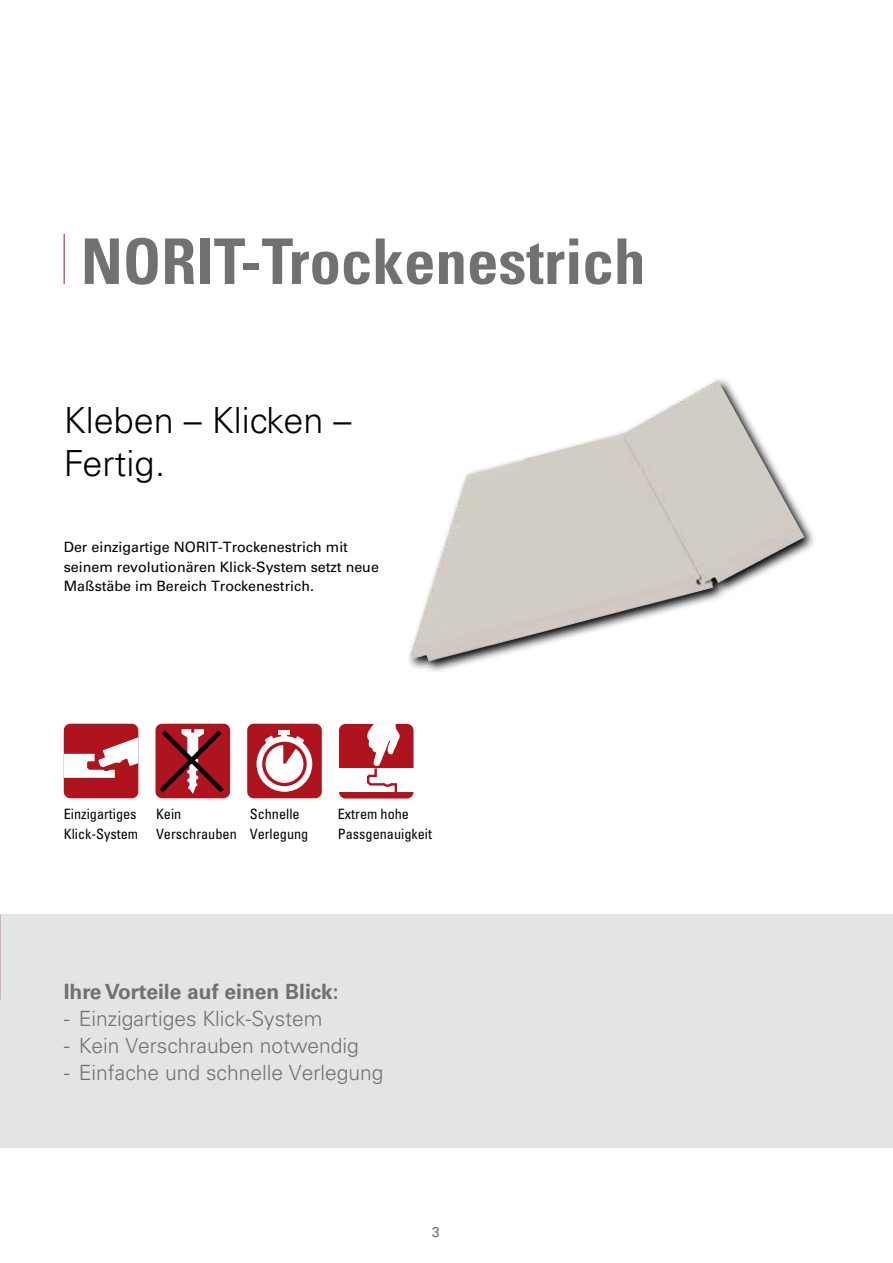
<style>
.page{position:relative;width:893px;height:1263px;background:#fff}
.page>*{position:absolute;margin:0;border:0;box-sizing:border-box;transform-origin:0 0}
.t1{font:700 condensed 63px "Univers LT";color:#707172}
.t2{font:300 36px/43.2px "Univers LT";color:#000}
.t3{font:300 21px "Univers LT";color:#707172}
.t4{font:700 21px "Univers LT";color:#707172}
.t5{font:14.25px/19.5px "Univers LT";color:#000}
.t6{font:condensed 14.25px/19.5px "Univers LT";color:#000}
.t7{font:14.25px "Univers LT";color:#707172}
</style>
<div class="page">
<div style="left:0;top:914px;width:893px;height:234px;background:#e3e4e4"></div>
<hr style="left:64px;top:234px;width:1px;height:50px;background:#af131e">
<img style="left:411px;top:380px;width:393px;height:282px">
<div style="left:155px;top:724px;width:75px;height:74px;background:#af131e;border-radius:6px"></div>
<svg style="left:155px;top:725px;width:74px;height:72px"></svg>
<div style="left:247px;top:724px;width:75px;height:74px;background:#af131e;border-radius:6px"></div>
<div style="left:257px;top:736px;width:55px;height:56px;background:#fff;border-radius:50%"></div>
<svg style="left:262px;top:742px;width:45px;height:44px"></svg>
<div style="left:265px;top:745px;width:38px;height:38px;background:#fff;border-radius:50%"></div>
<hr style="left:279px;top:730px;width:11px;height:4px;background:#fff">
<svg style="left:265px;top:736px;width:9px;height:8px"></svg>
<svg style="left:282px;top:734px;width:22px;height:30px"></svg>
<div style="left:64px;top:724px;width:74px;height:74px;background:#af131e;border-radius:6px"></div>
<svg style="left:64px;top:737px;width:74px;height:41px"></svg>
<div style="left:339px;top:724px;width:75px;height:74px;background:#af131e;border-radius:6px"></div>
<div style="left:339px;top:768px;width:74px;height:24px;background:#fff"></div>
<svg style="left:367px;top:724px;width:33px;height:68px"></svg>
<h1 class="t1" style="left:81px;top:223px;width:566px">NORIT-Trockenestrich</h1>
<h2 class="t2" style="left:64px;top:398px;width:289px">Kleben – Klicken –<br>Fertig.</h2>
<p class="t5" style="left:64px;top:537px;width:317px">Der einzigartige NORIT-Trockenestrich mit seinem revolutionären Klick-System setzt neue<br>Maßstäbe im Bereich Trockenestrich.</p>
<p class="t6" style="left:64px;top:804px;width:76px">Einzigartiges<br>Klick-System</p>
<p class="t6" style="left:156px;top:804px;width:82px">Kein<br>Verschrauben</p>
<p class="t6" style="left:250px;top:804px;width:60px">Schnelle<br>Verlegung</p>
<p class="t6" style="left:338px;top:804px;width:96px">Extrem hohe<br>Passgenauigkeit</p>
<h3 class="t4" style="left:64px;top:979px;width:276px">Ihre Vorteile auf einen Blick:</h3>
<h3 class="t3" style="left:64px;top:1005px;width:260px">- Einzigartiges Klick-System</h3>
<h3 class="t3" style="left:64px;top:1032px;width:297px">- Kein Verschrauben notwendig</h3>
<h3 class="t3" style="left:64px;top:1059px;width:321px">- Einfache und schnelle Verlegung</h3>
<p class="t7" style="left:432px;top:1223px;width:9px">3</p>
</div>
